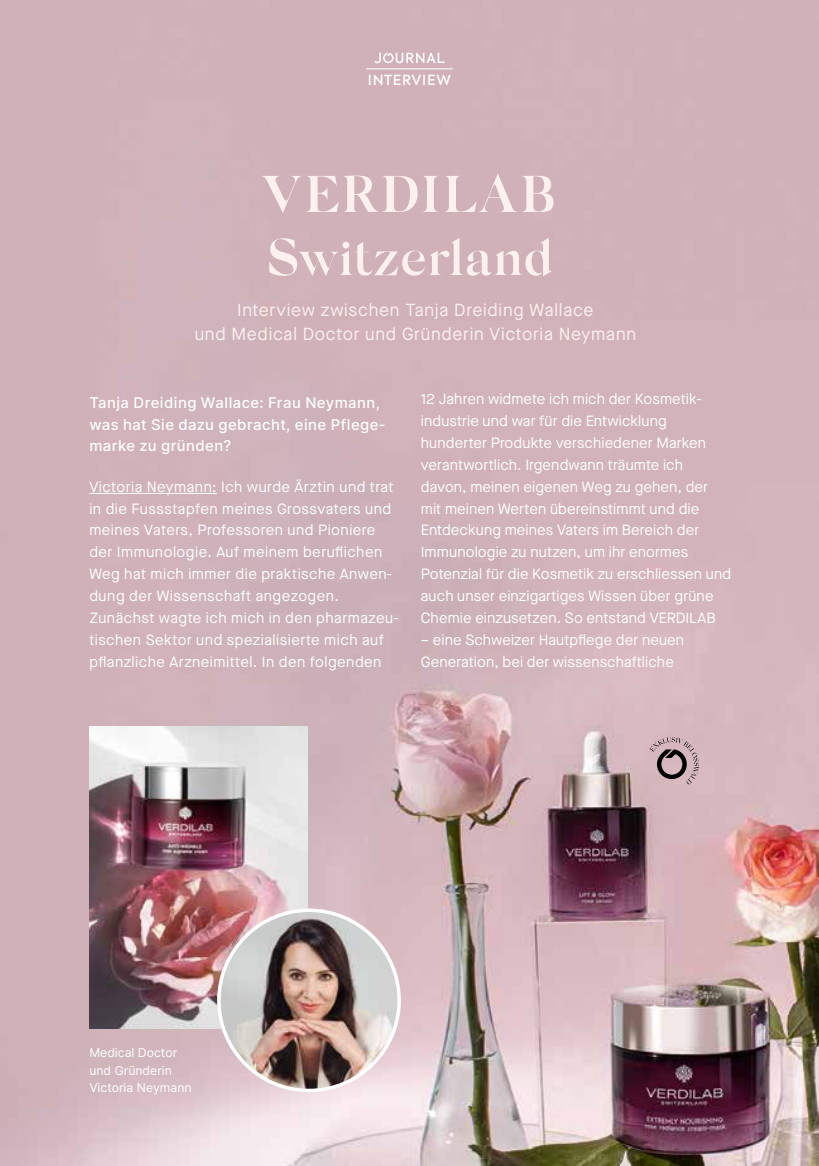
<style>
.page{position:relative;width:819px;height:1166px;background:#fff}
.page>*{position:absolute;margin:0;border:0;box-sizing:border-box;transform-origin:0 0}
.t1{font:600 51.62px/63px "Silk Serif";letter-spacing:.005em;color:#fdf1ef}
.t2{font:17.5px/24.5px "Maison Neue";letter-spacing:.04em;color:#fdf1ef;text-align:center}
.t3{font:14.88px/21.9px "Maison Neue";letter-spacing:.01em;color:#fff}
.t4{font:14.88px/21.9px "Maison Neue";letter-spacing:.035em;color:#fff}
.t5{font:500 14.88px/21.9px "Inter";letter-spacing:.03em;color:#fff}
.t6{font:500 14px "Axiforma";letter-spacing:.045em;color:#fff}
.t7{font:12.25px/17.5px "Inter";color:#fff}
</style>
<div class="page">
<img style="left:0;top:0;width:819px;height:1166px">
<img style="left:89px;top:726px;width:219px;height:302px">
<img style="left:219px;top:910px;width:180px;height:180px;border-radius:90px">
<div style="left:217px;top:908px;width:184px;height:184px;border:4px solid #fff;border-radius:50%"></div>
<hr style="left:366px;top:68px;width:87px;height:1px;background:#fff">
<svg style="left:374px;top:53px;width:70px;height:10px"></svg>
<hr style="left:89px;top:493px;width:128px;height:1px;background:#fff">
<svg style="left:649px;top:737px;width:50px;height:47px;background:#ac9398"></svg>
<p class="t6" style="left:368px;top:71px;width:85px">INTERVIEW</p>
<h1 class="t1" style="left:263px;top:163px;width:295px">VERDILAB<br>Switzerland</h1>
<p class="t2" style="left:195px;top:297px;width:443px">Interview zwischen Tanja Dreiding Wallace<br>und Medical Doctor und Gründerin Victoria Neymann</p>
<p class="t5" style="left:89px;top:391px;width:298px">Tanja Dreiding Wallace: Frau Neymann, was hat Sie dazu gebracht, eine Pflege&shy;marke zu gründen?</p>
<p class="t4" style="left:89px;top:475px;width:311px">Victoria Neymann: Ich wurde Ärztin und trat in die Fussstapfen meines Grossvaters und meines Vaters, Professoren und Pioniere der Immunologie. Auf meinem beruflichen Weg hat mich immer die praktische Anwen&shy;dung der Wissenschaft angezogen.<br>Zunächst wagte ich mich in den pharmazeu&shy;tischen Sektor und spezialisierte mich auf pflanzliche Arzneimittel. In den folgenden</p>
<p class="t3" style="left:421px;top:388px;width:312px">12 Jahren widmete ich mich der Kosmetik&shy;industrie und war für die Entwicklung hunderter Produkte verschiedener Marken verantwortlich. Irgendwann träumte ich davon, meinen eigenen Weg zu gehen, der mit meinen Werten übereinstimmt und die Entdeckung meines Vaters im Bereich der Immunologie zu nutzen, um ihr enormes Potenzial für die Kosmetik zu erschliessen und auch unser einzigartiges Wissen über grüne Chemie einzusetzen. So entstand VERDILAB</p>
<p class="t3" style="left:421px;top:629px;width:265px">– eine Schweizer Hautpflege der neuen<br>Generation, bei der wissenschaftliche</p>
<p class="t7" style="left:89px;top:1044px;width:104px">Medical Doctor und Gründerin<br>Victoria Neymann</p>
</div>
